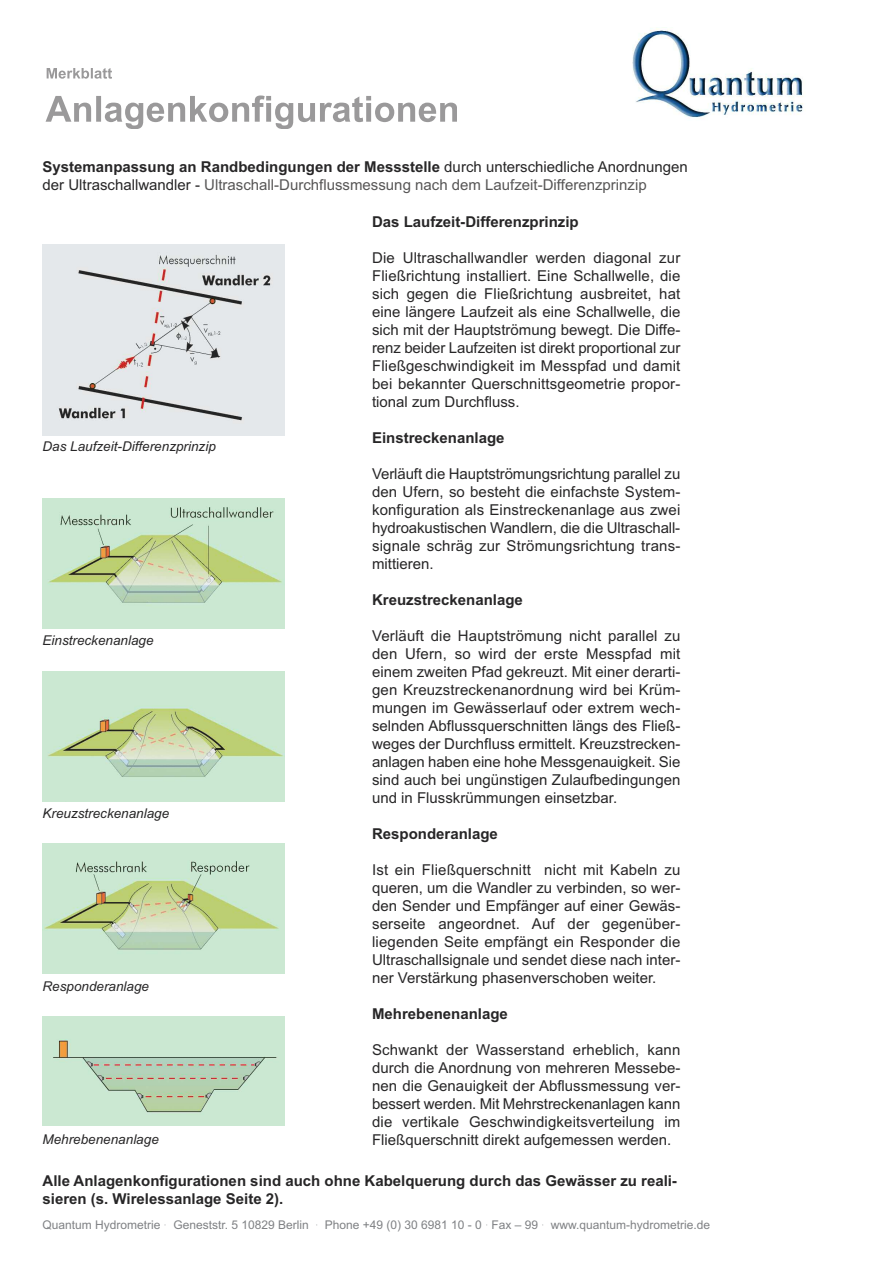
<style>
.page{position:relative;width:893px;height:1263px;background:#fff}
.page>*{position:absolute;margin:0;border:0;box-sizing:border-box;transform-origin:0 0}
.t1{font:15px/18px "Arial";color:#272627;text-align:justify}
.t2{font:700 15px/18px "Arial";color:#272627}
.t3{font:15px/18px "Arial";color:#575656}
.t4{font:italic 13.5px "Arial";color:#272627}
.t5{font:12px "Arial";color:#7f8184}
.s1{font-weight:700;color:#272627}
.s2{color:#272627}
.s3{font-family:"City Blueprint"}
</style>
<div class="page">
<img style="left:43px;top:245px;width:241px;height:191px">
<img style="left:43px;top:498px;width:241px;height:130px">
<img style="left:43px;top:671px;width:241px;height:130px">
<img style="left:43px;top:844px;width:241px;height:129px">
<img style="left:43px;top:1017px;width:241px;height:108px">
<svg style="left:47px;top:68px;width:65px;height:11px"></svg>
<svg style="left:46px;top:95px;width:225px;height:34px"></svg>
<img style="left:632px;top:28px;width:172px;height:90px">
<p class="t3" style="left:43px;top:158px;width:647px"><span class="s1">Systemanpassung an Randbedingungen der Messstelle</span> <span class="s2">durch unterschiedliche Anordnungen der Ultraschallwandler -</span> Ultraschall-Durchflussmessung nach dem Laufzeit-Differenzprinzip</p>
<p class="t2" style="left:372px;top:213px;width:208px">Das Laufzeit-Differenzprinzip</p>
<p class="t1" style="left:372px;top:249px;width:310px">Die Ultraschallwandler werden diagonal zur Fließrichtung installiert. Eine Schallwelle, die sich gegen die Fließrichtung ausbreitet, hat eine längere Laufzeit als eine Schallwelle, die sich mit der Hauptströmung bewegt. Die Diffe&shy;renz beider Laufzeiten ist direkt proportional zur Fließgeschwindigkeit im Messpfad und damit bei bekannter Querschnittsgeometrie propor&shy;tional zum Durchfluss.</p>
<p class="t2" style="left:372px;top:429px;width:134px">Einstreckenanlage</p>
<p class="t1" style="left:372px;top:465px;width:310px">Verläuft die Hauptströmungsrichtung parallel zu den Ufern, so besteht die einfachste System&shy;konfiguration als Einstreckenanlage aus zwei hydroakustischen Wandlern, die die Ultraschall&shy;signale schräg zur Strömungsrichtung trans&shy;mittieren.</p>
<p class="t2" style="left:372px;top:591px;width:152px">Kreuzstreckenanlage</p>
<p class="t1" style="left:372px;top:627px;width:310px">Verläuft die Hauptströmung nicht parallel zu den Ufern, so wird der erste Messpfad mit einem zweiten Pfad gekreuzt. Mit einer derarti&shy;gen Kreuzstreckenanordnung wird bei Krüm&shy;mungen im Gewässerlauf oder extrem wech&shy;selnden Abflussquerschnitten längs des Fließ&shy;weges der Durchfluss ermittelt. Kreuzstrecken&shy;anlagen haben eine hohe Messgenauigkeit. Sie sind auch bei ungünstigen Zulaufbedingungen und in Flusskrümmungen einsetzbar.</p>
<p class="t2" style="left:372px;top:825px;width:127px">Responderanlage</p>
<p class="t1" style="left:372px;top:861px;width:310px">Ist ein Fließquerschnitt nicht mit Kabeln zu queren, um die Wandler zu verbinden, so wer&shy;den Sender und Empfänger auf einer Gewäs&shy;serseite angeordnet. Auf der gegenüber&shy;liegenden Seite empfängt ein Responder die Ultraschallsignale und sendet diese nach inter&shy;ner Verstärkung phasenverschoben weiter.</p>
<p class="t2" style="left:372px;top:1005px;width:137px">Mehrebenenanlage</p>
<p class="t1" style="left:372px;top:1041px;width:310px">Schwankt der Wasserstand erheblich, kann durch die Anordnung von mehreren Messebe&shy;nen die Genauigkeit der Abflussmessung ver&shy;bessert werden. Mit Mehrstreckenanlagen kann die vertikale Geschwindigkeitsverteilung im Fließquerschnitt direkt aufgemessen werden.</p>
<p class="t4" style="left:43px;top:439px;width:175px">Das Laufzeit-Differenzprinzip</p>
<p class="t4" style="left:43px;top:632px;width:113px">Einstreckenanlage</p>
<p class="t4" style="left:43px;top:805px;width:128px">Kreuzstreckenanlage</p>
<p class="t4" style="left:43px;top:978px;width:108px">Responderanlage</p>
<p class="t4" style="left:43px;top:1131px;width:118px">Mehrebenenanlage</p>
<p class="t2" style="left:43px;top:1171px;width:636px">Alle Anlagenkonfigurationen sind auch ohne Kabelquerung durch das Gewässer zu reali&shy;sieren (s. Wirelessanlage Seite 2).</p>
<p class="t5" style="left:43px;top:1218px;width:669px">Quantum Hydrometrie <span class="s3">·</span> Geneststr. 5 10829 Berlin <span class="s3">·</span> Phone +49 (0) 30 6981 10 - 0 <span class="s3">·</span> Fax – 99 <span class="s3">·</span> www.quantum-hydrometrie.de</p>
</div>
